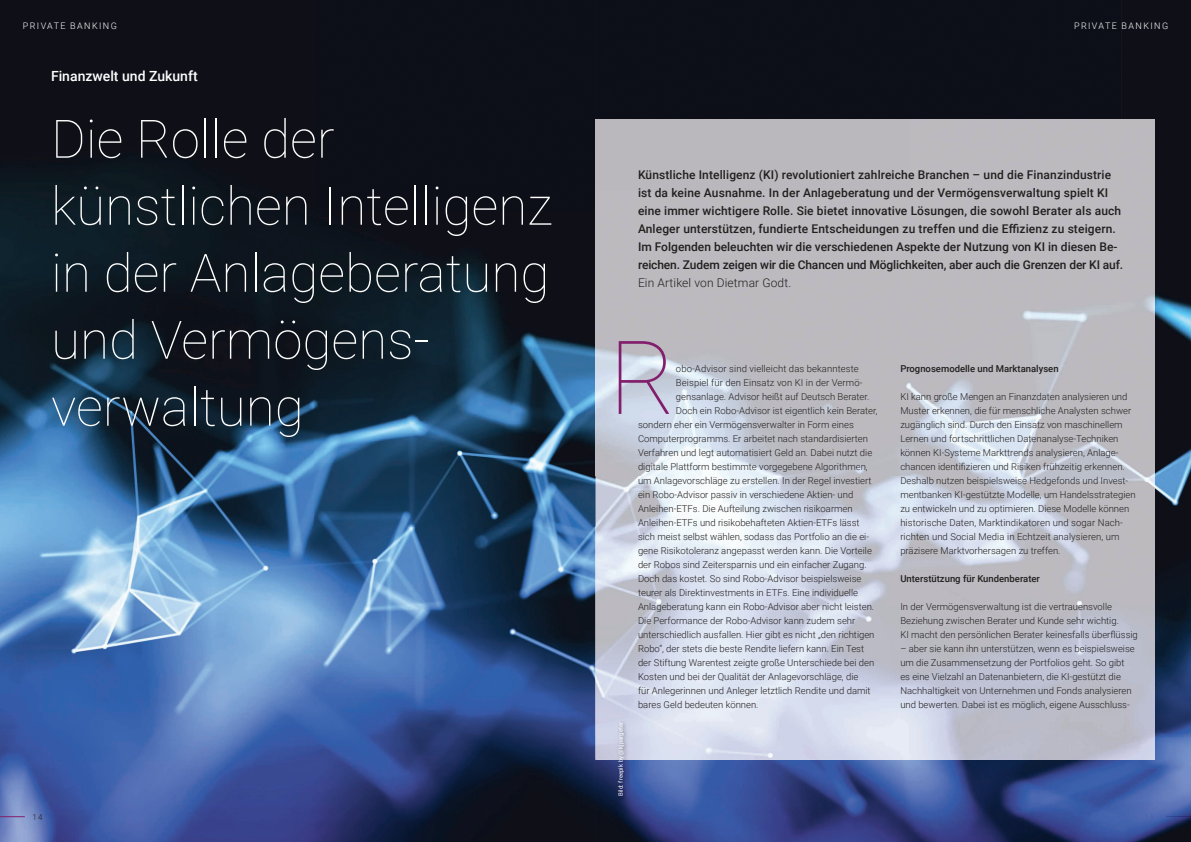
<style>
.page{position:relative;width:1191px;height:842px;background:#fff}
.page>*{position:absolute;margin:0;border:0;box-sizing:border-box;transform-origin:0 0}
.t1{font:100 102.4px "Roboto";color:#821f6d}
.t2{font:100 53px/67px "Roboto";color:#fff}
.t3{font:500 14px "Roboto";color:#fff}
.t4{font:500 12px/18px "Roboto";letter-spacing:.01em;color:#231f20}
.t5{font:300 12px "Roboto";letter-spacing:.01em;color:#231f20}
.t6{font:300 9.5px/14px "Roboto";color:#231f20}
.t7{font:500 9.5px "Roboto";color:#231f20}
.t8{font:300 9px "Roboto";letter-spacing:.155em;color:#fff}
.t9{font:300 8px "Roboto";color:#231f20}
.t10{font:6px "Roboto";letter-spacing:.01em;color:#fff}
</style>
<div class="page">
<img style="left:0;top:0;width:595px;height:842px">
<img style="left:595px;top:737px;width:596px;height:105px">
<img style="left:1121px;top:0;width:70px;height:737px">
<div style="left:595px;top:0;width:526px;height:119px;background:#0d0f18"></div>
<svg style="left:1166px;top:816px;width:25px;height:1px"></svg>
<svg style="left:1144px;top:814px;width:9px;height:6px"></svg>
<img style="left:595px;top:119px;width:559px;height:641px">
<img style="left:615px;top:720px;width:14px;height:81px">
<svg style="left:0;top:816px;width:25px;height:1px"></svg>
<p class="t8" style="left:23px;top:20px;width:95px">PRIVATE BANKING</p>
<p class="t8" style="left:1074px;top:20px;width:95px">PRIVATE BANKING</p>
<h3 class="t3" style="left:51px;top:66px;width:148px">Finanzwelt und Zukunft</h3>
<h2 class="t2" style="left:51px;top:103px;width:503px">Die Rolle der künstlichen Intelligenz in der Anlageberatung und Vermögens&shy;verwaltung</h2>
<p class="t9" style="left:33px;top:811px;width:11px">14</p>
<p class="t4" style="left:638px;top:165px;width:487px">Künstliche Intelligenz (KI) revolutioniert zahlreiche Branchen – und die Finanzindustrie ist da keine Ausnahme. In der Anlageberatung und der Vermögensverwaltung spielt KI eine immer wichtigere Rolle. Sie bietet innovative Lösungen, die sowohl Berater als auch Anleger unterstützen, fundierte Entscheidungen zu treffen und die Effizienz zu steigern.<br>Im Folgenden beleuchten wir die verschiedenen Aspekte der Nutzung von KI in diesen Be&shy;reichen. Zudem zeigen wir die Chancen und Möglichkeiten, aber auch die Grenzen der KI auf.</p>
<p class="t5" style="left:638px;top:274px;width:155px">Ein Artikel von Dietmar Godt.</p>
<h1 class="t1" style="left:609px;top:306px;width:68px">R</h1>
<p class="t6" style="left:676px;top:361px;width:184px">obo-Advisor sind vielleicht das bekannteste</p>
<p class="t6" style="left:676px;top:375px;width:188px">Beispiel für den Einsatz von KI in der Vermö-</p>
<p class="t6" style="left:676px;top:389px;width:195px">gensanlage. Advisor heißt auf Deutsch Berater.</p>
<p class="t6" style="left:676px;top:403px;width:203px">Doch ein Robo-Advisor ist eigentlich kein Berater,</p>
<p class="t6" style="left:638px;top:417px;width:217px">sondern eher ein Vermögensverwalter in Form eines</p>
<p class="t6" style="left:638px;top:431px;width:231px">Computerprogramms. Er arbeitet nach standardisierten</p>
<p class="t6" style="left:638px;top:445px;width:236px">Verfahren und legt automatisiert Geld an. Dabei nutzt die</p>
<p class="t6" style="left:638px;top:459px;width:231px">digitale Plattform bestimmte vorgegebene Algorithmen,</p>
<p class="t6" style="left:638px;top:473px;width:235px">um Anlagevorschläge zu erstellen. In der Regel investiert</p>
<p class="t6" style="left:638px;top:487px;width:217px">ein Robo-Advisor passiv in verschiedene Aktien- und</p>
<p class="t6" style="left:638px;top:501px;width:216px">Anleihen-ETFs. Die Aufteilung zwischen risikoarmen</p>
<p class="t6" style="left:638px;top:515px;width:223px">Anleihen-ETFs und risikobehafteten Aktien-ETFs lässt</p>
<p class="t6" style="left:638px;top:529px;width:232px">sich meist selbst wählen, sodass das Portfolio an die ei-</p>
<p class="t6" style="left:638px;top:543px;width:235px">gene Risikotoleranz angepasst werden kann. Die Vorteile</p>
<p class="t6" style="left:638px;top:557px;width:230px">der Robos sind Zeitersparnis und ein einfacher Zugang.</p>
<p class="t6" style="left:638px;top:571px;width:225px">Doch das kostet. So sind Robo-Advisor beispielsweise</p>
<p class="t6" style="left:638px;top:585px;width:222px">teurer als Direktinvestments in ETFs. Eine individuelle</p>
<p class="t6" style="left:638px;top:599px;width:238px">Anlageberatung kann ein Robo-Advisor aber nicht leisten.</p>
<p class="t6" style="left:638px;top:613px;width:219px">Die Performance der Robo-Advisor kann zudem sehr</p>
<p class="t6" style="left:638px;top:627px;width:238px">unterschiedlich ausfallen. Hier gibt es nicht „den richtigen</p>
<p class="t6" style="left:638px;top:641px;width:228px">Robo“, der stets die beste Rendite liefern kann. Ein Test</p>
<p class="t6" style="left:638px;top:655px;width:238px">der Stiftung Warentest zeigte große Unterschiede bei den</p>
<p class="t6" style="left:638px;top:669px;width:222px">Kosten und bei der Qualität der Anlagevorschläge, die</p>
<p class="t6" style="left:638px;top:683px;width:234px">für Anlegerinnen und Anleger letztlich Rendite und damit</p>
<p class="t6" style="left:638px;top:697px;width:122px">bares Geld bedeuten können.</p>
<p class="t10" style="left:616px;top:796px;width:76px;rotate:-90deg">Bild: freepik by @kjpargeter</p>
<p class="t7" style="left:900px;top:362px;width:160px">Prognosemodelle und Marktanalysen</p>
<p class="t6" style="left:900px;top:389px;width:237px">KI kann große Mengen an Finanzdaten analysieren und Muster erkennen, die für menschliche Analysten schwer zugänglich sind. Durch den Einsatz von maschinellem Lernen und fortschrittlichen Datenanalyse-Techniken können KI-Systeme Markttrends analysieren, Anlage&shy;chancen identifizieren und Risiken frühzeitig erkennen.<br>Deshalb nutzen beispielsweise Hedgefonds und Invest&shy;mentbanken KI-gestützte Modelle, um Handelsstrategien zu entwickeln und zu optimieren. Diese Modelle können historische Daten, Marktindikatoren und sogar Nach&shy;richten und Social Media in Echtzeit analysieren, um präzisere Marktvorhersagen zu treffen.</p>
<p class="t7" style="left:900px;top:572px;width:141px">Unterstützung für Kundenberater</p>
<p class="t6" style="left:900px;top:599px;width:239px">In der Vermögensverwaltung ist die vertrauensvolle<br>Beziehung zwischen Berater und Kunde sehr wichtig.<br>KI macht den persönlichen Berater keinesfalls überflüssig</p>
<p class="t6" style="left:900px;top:641px;width:236px">– aber sie kann ihn unterstützen, wenn es beispielsweise um die Zusammensetzung der Portfolios geht. So gibt es eine Vielzahl an Datenanbietern, die KI-gestützt die Nachhaltigkeit von Unternehmen und Fonds analysieren und bewerten. Dabei ist es möglich, eigene Ausschluss-</p>
</div>
